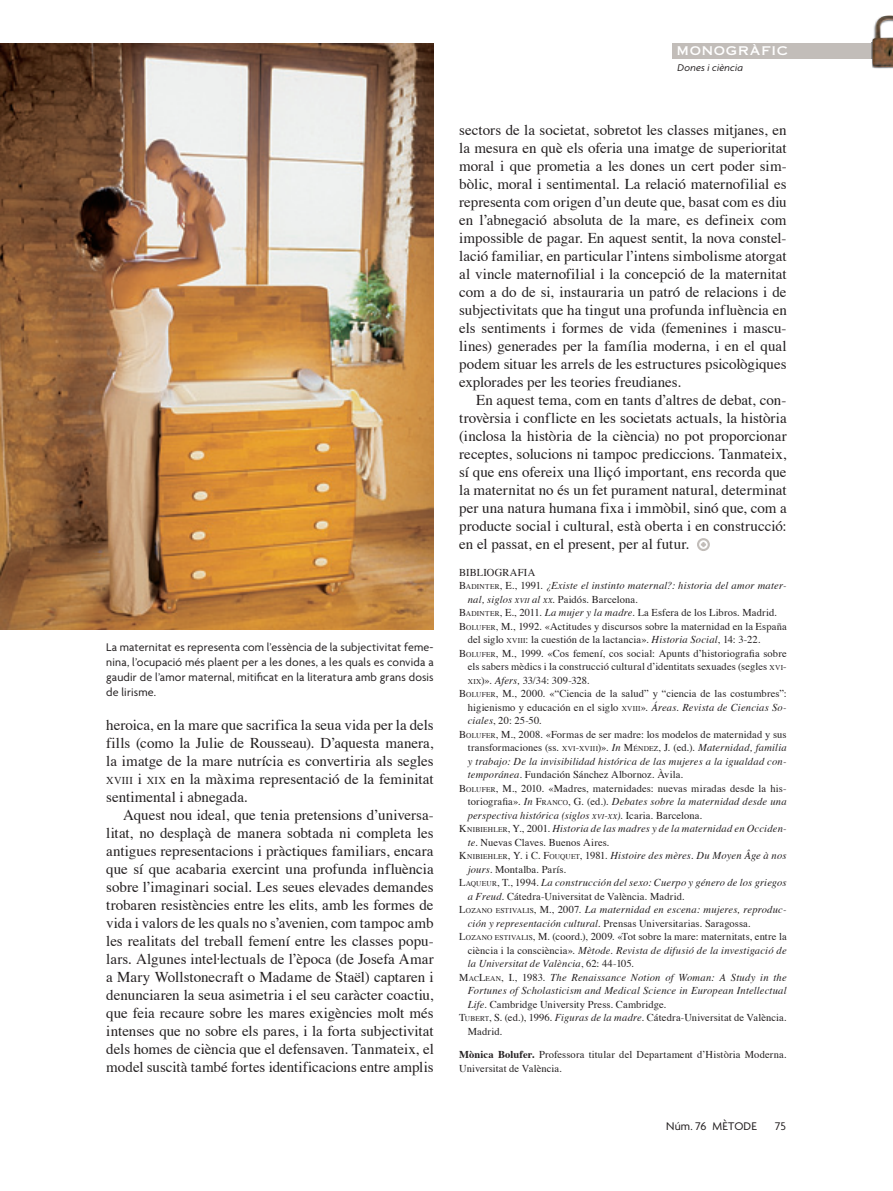
<style>
.page{position:relative;width:893px;height:1191px;background:#fff}
.page>*{position:absolute;margin:0;border:0;box-sizing:border-box;transform-origin:0 0}
.t1{font:15px/18px "Times";color:#231f20;text-align:justify}
.t2{font:12px/15px "Agenda";letter-spacing:.015em;color:#231f20;text-align:justify}
.t3{font:12px "Copperplate Thirty One AB";letter-spacing:.06em;color:#fff}
.t4{font:10.5px/13.5px "Times";letter-spacing:.01em;color:#231f20}
.t5{font:italic 10.5px "Times";letter-spacing:.02em;color:#231f20}
.t6{font:italic 10.5px "Agenda";letter-spacing:.015em;color:#231f20}
.s1{font-size:10.5px}
.s2{font-style:normal}
.s3{font-style:normal;font-size:7.35px}
.s4{font-style:italic}
.s5{font-style:italic;font-size:7.35px}
.s6{font-size:7.35px}
.s7{font-weight:700}
</style>
<div class="page">
<div style="left:697px;top:538px;width:13px;height:13px;border:2px solid #c2bdb9;border-radius:50%"></div>
<svg style="left:701px;top:542px;width:5px;height:5px"></svg>
<div style="left:673px;top:43px;width:220px;height:15px;background:#c2bdb9"></div>
<img style="left:872px;top:67px;width:21px;height:1px">
<img style="left:872px;top:16px;width:21px;height:51px">
<img style="left:0;top:43px;width:434px;height:586px">
<p class="t2" style="left:106px;top:640px;width:329px">La maternitat es representa com l’essència de la subjectivitat feme&shy;nina, l’ocupació més plaent per a les dones, a les quals es convida a gaudir de l’amor maternal, mitificat en la literatura amb grans dosis de lirisme.</p>
<p class="t1" style="left:106px;top:717px;width:329px">heroica, en la mare que sacrifica la seua vida per la dels fills (como la Julie de Rousseau). D’aquesta manera, la imatge de la mare nutrícia es convertiria als segles <span class="s1">XVIII</span> i <span class="s1">XIX</span> en la màxima representació de la feminitat sentimental i abnegada.</p>
<p class="t1" style="left:106px;top:807px;width:329px;text-indent:17px">Aquest nou ideal, que tenia pretensions d’universa&shy;litat, no desplaçà de manera sobtada ni completa les antigues representacions i pràctiques familiars, encara que sí que acabaria exercint una profunda influència sobre l’imaginari social. Les seues elevades demandes trobaren resistències entre les elits, amb les formes de vida i valors de les quals no s’avenien, com tampoc amb les realitats del treball femení entre les classes popu&shy;lars. Algunes intel·lectuals de l’època (de Josefa Amar a Mary Wollstonecraft o Madame de Staël) captaren i denunciaren la seua asimetria i el seu caràcter coactiu, que feia recaure sobre les mares exigències molt més intenses que no sobre els pares, i la forta subjectivitat dels homes de ciència que el defensaven. Tanmateix, el model suscità també fortes identificacions entre amplis</p>
<p class="t3" style="left:677px;top:44px;width:113px">MONOGRÀFIC</p>
<p class="t6" style="left:677px;top:63px;width:67px">Dones i ciència</p>
<p class="t1" style="left:459px;top:122px;width:329px">sectors de la societat, sobretot les classes mitjanes, en la mesura en què els oferia una imatge de superioritat moral i que prometia a les dones un cert poder sim&shy;bòlic, moral i sentimental. La relació maternofilial es representa com origen d’un deute que, basat com es diu en l’abnegació absoluta de la mare, es defineix com impossible de pagar. En aquest sentit, la nova constel&shy;lació familiar, en particular l’intens simbolisme atorgat al vincle maternofilial i la concepció de la maternitat com a do de si, instauraria un patró de relacions i de subjectivitats que ha tingut una profunda influència en els sentiments i formes de vida (femenines i mascu&shy;lines) generades per la família moderna, i en el qual podem situar les arrels de les estructures psicològiques explorades per les teories freudianes.</p>
<p class="t1" style="left:459px;top:392px;width:329px;text-indent:17px">En aquest tema, com en tants d’altres de debat, con&shy;trovèrsia i conflicte en les societats actuals, la història (inclosa la història de la ciència) no pot proporcionar receptes, solucions ni tampoc prediccions. Tanmateix, sí que ens ofereix una lliçó important, ens recorda que la maternitat no és un fet purament natural, determinat per una natura humana fixa i immòbil, sinó que, com a producte social i cultural, està oberta i en construcció: en el passat, en el present, per al futur.</p>
<p class="t4" style="left:459px;top:566px;width:78px">BIBLIOGRAFIA</p>
<p class="t5" style="left:459px;top:581px;width:329px"><span class="s2">B</span><span class="s3">ADINTER</span><span class="s2">, E., 1991.</span> ¿Existe el instinto maternal?: historia del amor mater-</p>
<p class="t4" style="left:468px;top:593px;width:172px"><span class="s4">nal, siglos</span> <span class="s5">XVII</span> <span class="s4">al</span> <span class="s5">XX</span>. Paidós. Barcelona.</p>
<p class="t4" style="left:459px;top:607px;width:319px">B<span class="s6">ADINTER</span>, E., 2011. <span class="s4">La mujer y la madre</span>. La Esfera de los Libros. Madrid.</p>
<p class="t4" style="left:459px;top:620px;width:329px">B<span class="s6">OLUFER</span>, M., 1992. «Actitudes y discursos sobre la maternidad en la España</p>
<p class="t4" style="left:468px;top:634px;width:294px">del siglo <span class="s6">XVIII</span>: la cuestión de la lactancia». <span class="s4">Historia Social</span>, 14: 3-22.</p>
<p class="t4" style="left:459px;top:647px;width:329px">B<span class="s6">OLUFER</span>, M., 1999. «Cos femení, cos social: Apunts d’historiografia sobre</p>
<p class="t4" style="left:468px;top:661px;width:320px">els sabers mèdics i la construcció cultural d’identitats sexuades (segles <span class="s6">XVI</span>-</p>
<p class="t4" style="left:468px;top:674px;width:124px"><span class="s6">XIX</span>)». <span class="s4">Afers,</span> 33/34: 309-328.</p>
<p class="t4" style="left:459px;top:688px;width:329px">B<span class="s6">OLUFER</span>, M., 2000. «“Ciencia de la salud” y “ciencia de las costumbres”:</p>
<p class="t4" style="left:468px;top:701px;width:320px">higienismo y educación en el siglo <span class="s6">XVIII</span>». <span class="s4">Áreas. Revista de Ciencias So-</span></p>
<p class="t4" style="left:468px;top:715px;width:76px"><span class="s4">ciales</span>, 20: 25-50.</p>
<p class="t4" style="left:459px;top:728px;width:329px">B<span class="s6">OLUFER</span>, M., 2008. «Formas de ser madre: los modelos de maternidad y sus</p>
<p class="t4" style="left:468px;top:742px;width:320px">transformaciones (ss. <span class="s6">XVI</span>-<span class="s6">XVIII</span>)». <span class="s4">In</span> M<span class="s6">ÉNDEZ</span>, J. (ed.). <span class="s4">Maternidad, familia</span></p>
<p class="t5" style="left:468px;top:757px;width:320px">y trabajo: De la invisibilidad histórica de las mujeres a la igualdad con-</p>
<p class="t4" style="left:468px;top:769px;width:217px"><span class="s4">temporánea</span>. Fundación Sánchez Albornoz. Àvila.</p>
<p class="t4" style="left:459px;top:782px;width:329px">B<span class="s6">OLUFER</span>, M., 2010. «Madres, maternidades: nuevas miradas desde la his-</p>
<p class="t5" style="left:468px;top:797px;width:320px"><span class="s2">toriografia».</span> In <span class="s2">F</span><span class="s3">RANCO</span><span class="s2">, G. (ed.).</span> Debates sobre la maternidad desde una</p>
<p class="t5" style="left:468px;top:811px;width:236px">perspectiva histórica (siglos <span class="s6">XVI</span>-<span class="s6">XX</span>). <span class="s2">Icaria. Barcelona.</span></p>
<p class="t5" style="left:459px;top:824px;width:329px"><span class="s2">K</span><span class="s3">NIBIEHLER</span><span class="s2">, Y., 2001.</span> Historia de las madres y de la maternidad en Occiden-</p>
<p class="t4" style="left:468px;top:836px;width:143px"><span class="s4">te</span>. Nuevas Claves. Buenos Aires.</p>
<p class="t5" style="left:459px;top:851px;width:329px"><span class="s2">K</span><span class="s3">NIBIEHLER</span><span class="s2">, Y. i C. F</span><span class="s3">OUQUET</span><span class="s2">, 1981.</span> Histoire des mères. Du Moyen Âge à nos</p>
<p class="t4" style="left:468px;top:863px;width:100px"><span class="s4">jours.</span> Montalba. París.</p>
<p class="t5" style="left:459px;top:878px;width:329px"><span class="s2">L</span><span class="s3">AQUEUR</span><span class="s2">, T., 1994.</span> La construcción del sexo: Cuerpo y género de los griegos</p>
<p class="t4" style="left:468px;top:890px;width:218px"><span class="s4">a Freud</span>. Cátedra-Universitat de València. Madrid.</p>
<p class="t5" style="left:459px;top:905px;width:329px"><span class="s2">L</span><span class="s3">OZANO ESTIVALIS</span><span class="s2">, M., 2007.</span> La maternidad en escena: mujeres, reproduc-</p>
<p class="t4" style="left:468px;top:917px;width:285px"><span class="s4">ción y representación cultural</span>. Prensas Universitarias. Saragossa.</p>
<p class="t4" style="left:459px;top:931px;width:329px">L<span class="s6">OZANO ESTIVALIS</span>, M. (coord.), 2009. «Tot sobre la mare: maternitats, entre la</p>
<p class="t5" style="left:468px;top:946px;width:320px"><span class="s2">ciència i la consciència».</span> Mètode. Revista de difusió de la investigació de</p>
<p class="t5" style="left:468px;top:959px;width:168px">la Universitat de València<span class="s2">, 62: 44-105.</span></p>
<p class="t5" style="left:459px;top:973px;width:329px"><span class="s2">M</span><span class="s3">AC</span><span class="s2">L</span><span class="s3">EAN</span><span class="s2">, I., 1983.</span> The Renaissance Notion of Woman: A Study in the</p>
<p class="t5" style="left:468px;top:986px;width:320px">Fortunes of Scholasticism and Medical Science in European Intellectual</p>
<p class="t4" style="left:468px;top:998px;width:200px"><span class="s4">Life</span>. Cambridge University Press. Cambridge.</p>
<p class="t4" style="left:459px;top:1012px;width:329px">T<span class="s6">UBERT</span>, S. (ed.), 1996. <span class="s4">Figuras de la madre</span>. Cátedra-Universitat de València.</p>
<p class="t4" style="left:468px;top:1025px;width:36px">Madrid.</p>
<p class="t4" style="left:459px;top:1048px;width:329px"><span class="s7">Mònica Bolufer.</span> Professora titular del Departament d’Història Moderna.<br>Universitat de València.</p>
<p class="t2" style="left:666px;top:1119px;width:92px">Núm. 76 MÈTODE</p>
<p class="t2" style="left:775px;top:1119px;width:12px">75</p>
</div>
